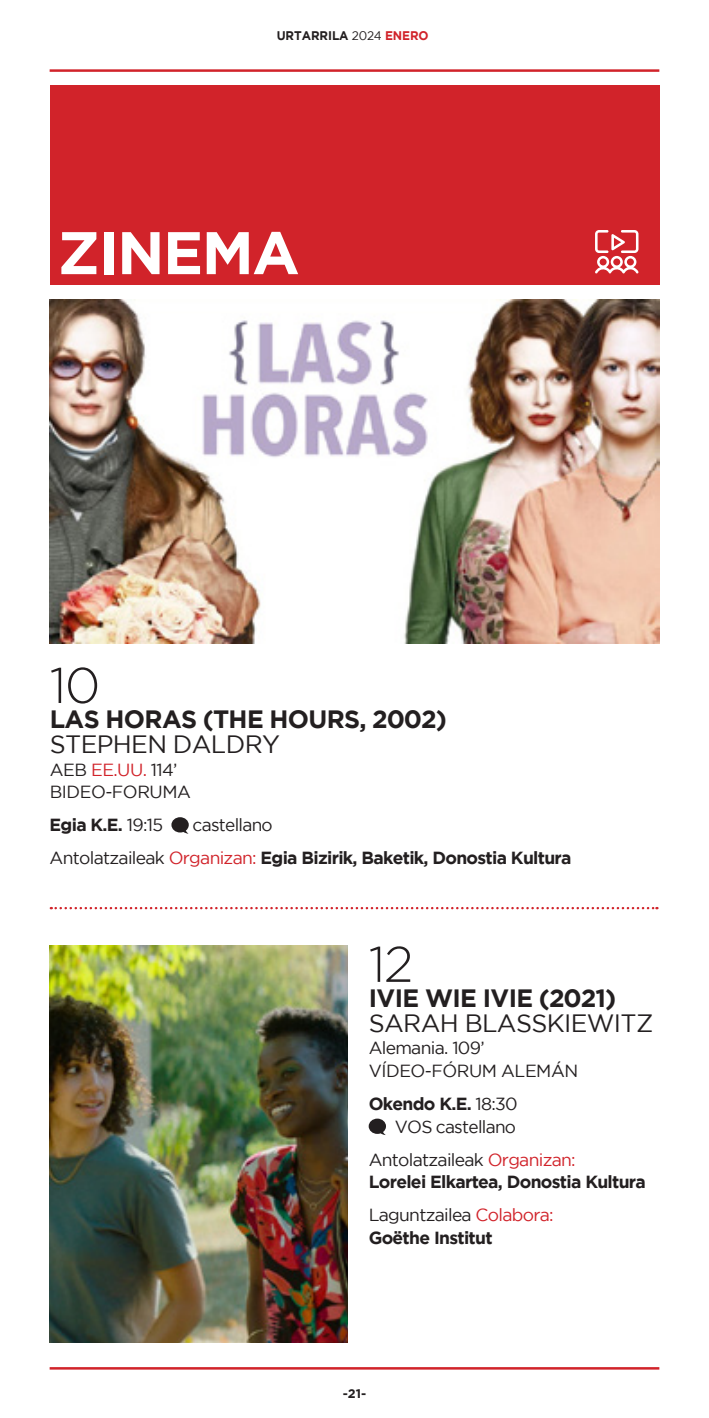
<style>
.page{position:relative;width:709px;height:1418px;background:#fff}
.page>*{position:absolute;margin:0;border:0;box-sizing:border-box;transform-origin:0 0}
.t1{font:700 60px "Gotham";letter-spacing:-.025em;color:#fff}
.t2{font:300 50px "Gotham";color:#231f20}
.t3{font:700 25px "Gotham";letter-spacing:-.025em;color:#231f20}
.t4{font:25px "Gotham";letter-spacing:-.025em;color:#231f20}
.Parrafo_idioma_2{font:700 17.5px "Gotham";letter-spacing:-.04em;color:#231f20}
.Parrafo_idioma_2-2{font:17.5px "Gotham";letter-spacing:-.04em;color:#231f20}
.t5{font:700 12.5px "Gotham";letter-spacing:-.005em;color:#231f20;scale:.95 1}
.t6{font:700 12.5px "Gotham";letter-spacing:-.005em;color:#231f20}
.s1{font-weight:400}
.s2{color:#d1232a}
.s3{font-weight:400;color:#d1232a}
</style>
<div class="page">
<hr style="left:50px;top:69px;width:609px;height:3px;background:#d1232a">
<hr style="left:50px;top:1366px;width:609px;height:3px;background:#d1232a">
<div style="left:50px;top:86px;width:609px;height:199px;background:#d1232a"></div>
<svg style="left:595px;top:230px;width:43px;height:44px"></svg>
<svg style="left:171px;top:817px;width:18px;height:16px"></svg>
<svg style="left:51px;top:907px;width:606px;height:2px"></svg>
<svg style="left:369px;top:1118px;width:17px;height:17px"></svg>
<img style="left:50px;top:299px;width:609px;height:344px">
<img style="left:50px;top:945px;width:297px;height:397px">
<p class="t5" style="left:277px;top:28px;width:161px">URTARRILA <span class="s1">2024</span> <span class="s2">ENERO</span></p>
<p class="t1" style="left:58px;top:218px;width:243px">ZINEMA</p>
<p class="t2" style="left:50px;top:658px;width:52px">10</p>
<p class="t3" style="left:50px;top:704px;width:398px">LAS HORAS (THE HOURS, 2002)</p>
<p class="t4" style="left:50px;top:730px;width:232px">STEPHEN DALDRY</p>
<p class="Parrafo_idioma_2-2" style="left:50px;top:759px;width:129px">AEB <span class="s2">EE.UU.</span> 114’</p>
<p class="Parrafo_idioma_2-2" style="left:50px;top:782px;width:143px">BIDEO-FORUMA</p>
<p class="Parrafo_idioma_2" style="left:50px;top:814px;width:115px">Egia K.E. <span class="s1">19:15</span></p>
<p class="Parrafo_idioma_2-2" style="left:192px;top:815px;width:82px">castellano</p>
<p class="Parrafo_idioma_2" style="left:50px;top:848px;width:523px"><span class="s1">Antolatzaileak</span> <span class="s3">Organizan:</span> Egia Bizirik, Baketik, Donostia Kultura</p>
<p class="t2" style="left:369px;top:937px;width:46px">12</p>
<p class="t3" style="left:369px;top:983px;width:249px">IVIE WIE IVIE (2021)</p>
<p class="t4" style="left:369px;top:1009px;width:286px">SARAH BLASSKIEWITZ</p>
<p class="Parrafo_idioma_2-2" style="left:369px;top:1038px;width:117px">Alemania. 109’</p>
<p class="Parrafo_idioma_2-2" style="left:369px;top:1061px;width:211px">VÍDEO-FÓRUM ALEMÁN</p>
<p class="Parrafo_idioma_2" style="left:369px;top:1093px;width:151px">Okendo K.E. <span class="s1">18:30</span></p>
<p class="Parrafo_idioma_2-2" style="left:395px;top:1116px;width:123px">VOS castellano</p>
<p class="Parrafo_idioma_2-2" style="left:369px;top:1149px;width:208px">Antolatzaileak <span class="s2">Organizan:</span></p>
<p class="Parrafo_idioma_2" style="left:369px;top:1171px;width:279px">Lorelei Elkartea, Donostia Kultura</p>
<p class="Parrafo_idioma_2-2" style="left:369px;top:1205px;width:186px">Laguntzailea <span class="s2">Colabora:</span></p>
<p class="Parrafo_idioma_2" style="left:369px;top:1227px;width:125px">Goëthe Institut</p>
<p class="t6" style="left:343px;top:1385px;width:25px">-21-</p>
</div>
